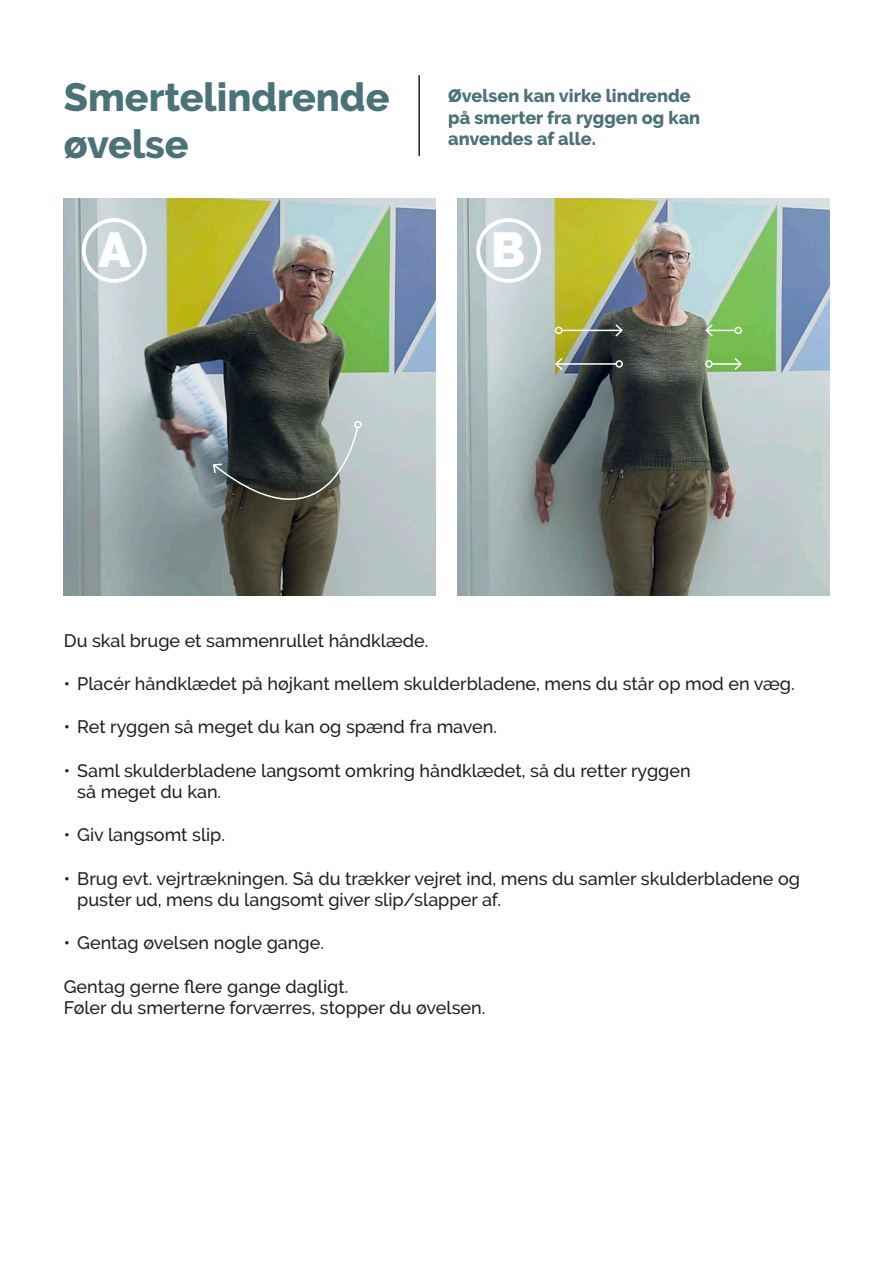
<style>
.page{position:relative;width:893px;height:1263px;background:#fff}
.page>*{position:absolute;margin:0;border:0;box-sizing:border-box;transform-origin:0 0}
.t1{font:900 49.05px "Raleway";color:#fff}
.t2{font:800 39.45px/47.2px "Raleway";color:#4b7276}
.t3{font:500 18px/21.6px "Raleway";color:#231f20}
.t4{font:800 18px/21.6px "Raleway";color:#4b7276}
</style>
<div class="page">
<img style="left:64px;top:198px;width:372px;height:397px">
<img style="left:457px;top:198px;width:372px;height:397px">
<div style="left:82px;top:218px;width:65px;height:65px;border:4px solid #fff;border-radius:50%"></div>
<div style="left:476px;top:218px;width:65px;height:65px;border:4px solid #fff;border-radius:50%"></div>
<hr style="left:418px;top:75px;width:2px;height:81px;background:#231f20">
<div style="left:354px;top:421px;width:8px;height:7px;border:2px solid #fff;border-radius:50%"></div>
<svg style="left:212px;top:426px;width:147px;height:134px;background:#585b55"></svg>
<hr style="left:556px;top:363px;width:60px;height:2px;background:#fff">
<div style="left:615px;top:360px;width:8px;height:8px;border:2px solid #fff;border-radius:50%"></div>
<svg style="left:554px;top:356px;width:10px;height:16px"></svg>
<hr style="left:562px;top:330px;width:60px;height:1px;background:#fff">
<div style="left:555px;top:327px;width:7px;height:7px;border:2px solid #fff;border-radius:50%"></div>
<svg style="left:614px;top:323px;width:10px;height:15px"></svg>
<hr style="left:712px;top:363px;width:29px;height:2px;background:#fff">
<div style="left:705px;top:360px;width:8px;height:8px;border:2px solid #fff;border-radius:50%"></div>
<svg style="left:733px;top:356px;width:10px;height:16px"></svg>
<div style="left:734px;top:327px;width:8px;height:7px;border:2px solid #fff;border-radius:50%"></div>
<svg style="left:704px;top:323px;width:31px;height:15px"></svg>
<h2 class="t2" style="left:64px;top:77px;width:327px">Smertelindrende øvelse</h2>
<p class="t4" style="left:448px;top:87px;width:254px">Øvelsen kan virke lindrende på smerter fra ryggen og kan anvendes af alle.</p>
<h1 class="t1" style="left:98px;top:231px;width:34px">A</h1>
<h1 class="t1" style="left:491px;top:231px;width:35px">B</h1>
<p class="t3" style="left:64px;top:631px;width:366px">Du skal bruge et sammenrullet håndklæde.</p>
<p class="t3" style="left:64px;top:673px;width:732px">• Placér håndklædet på højkant mellem skulderbladene, mens du står op mod en væg.</p>
<p class="t3" style="left:64px;top:718px;width:435px">• Ret ryggen så meget du kan og spænd fra maven.</p>
<p class="t3" style="left:77px;top:761px;width:615px;text-indent:-14px">• Saml skulderbladene langsomt omkring håndklædet, så du retter ryggen så meget du kan.</p>
<p class="t3" style="left:64px;top:826px;width:163px">• Giv langsomt slip.</p>
<p class="t3" style="left:77px;top:869px;width:724px;text-indent:-14px">• Brug evt. vejrtrækningen. Så du trækker vejret ind, mens du samler skulderbladene og puster ud, mens du langsomt giver slip/slapper af.</p>
<p class="t3" style="left:64px;top:934px;width:262px">• Gentag øvelsen nogle gange.</p>
<p class="t3" style="left:64px;top:975px;width:423px">Gentag gerne flere gange dagligt.<br>Føler du smerterne forværres, stopper du øvelsen.</p>
</div>
